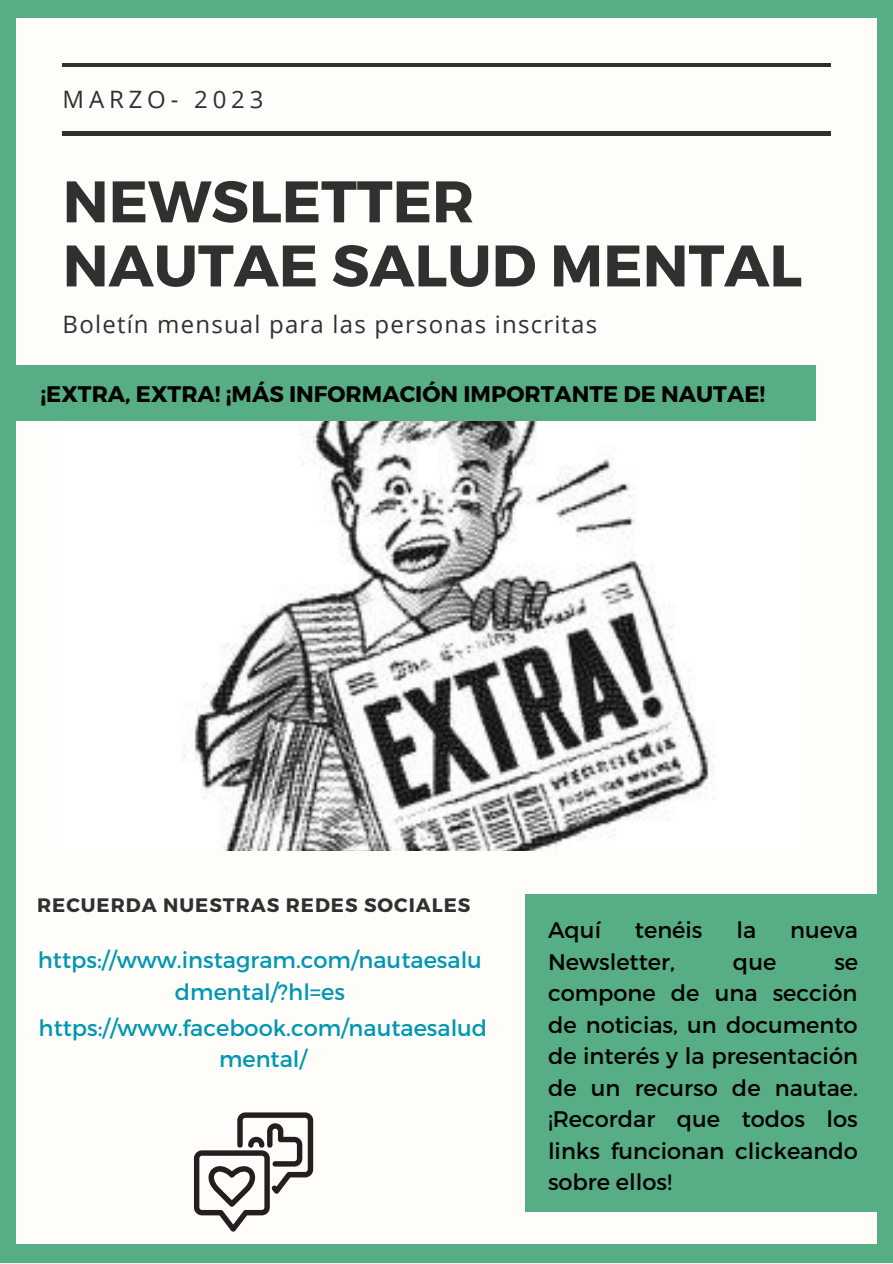
<style>
.page{position:relative;width:893px;height:1264px;background:#fff}
.page>*{position:absolute;margin:0;border:0;box-sizing:border-box;transform-origin:0 0}
.t1{font:700 58.5px/64.1px "Montserrat";color:#303030}
.t2{font:24px "Open Sans";letter-spacing:.05em;color:#303030}
.t3{font:24px "Open Sans";letter-spacing:.2em;color:#303030}
.t4{font:22.5px/31.5px "Montserrat";color:#000;text-align:justify}
.t5{font:22.5px/31.5px "Montserrat";color:#0097b2;text-align:center}
.t6{font:700 22.5px "Montserrat";color:#000}
.t7{font:700 19.5px "Montserrat";letter-spacing:.05em;color:#303030}
</style>
<div class="page">
<div style="left:0;top:0;width:892px;height:1262px;background:#57ad84"></div>
<div style="left:17px;top:18px;width:859px;height:1226px;background:#fffdfa"></div>
<hr style="left:63px;top:132px;width:767px;height:3px;background:#303030">
<hr style="left:63px;top:63px;width:767px;height:4px;background:#303030">
<div style="left:525px;top:894px;width:367px;height:317px;background:#57ad84"></div>
<svg style="left:194px;top:1112px;width:119px;height:119px"></svg>
<img style="left:184px;top:421px;width:530px;height:429px">
<div style="left:13px;top:365px;width:802px;height:56px;background:#57ad84"></div>
<p class="t3" style="left:63px;top:83px;width:202px">MARZO- 2023</p>
<h1 class="t1" style="left:63px;top:166px;width:740px">NEWSLETTER<br>NAUTAE SALUD MENTAL</h1>
<p class="t2" style="left:63px;top:307px;width:536px">Boletín mensual para las personas inscritas</p>
<p class="t6" style="left:41px;top:379px;width:726px">¡EXTRA, EXTRA! ¡MÁS INFORMACIÓN IMPORTANTE DE NAUTAE!</p>
<p class="t7" style="left:37px;top:892px;width:434px">RECUERDA NUESTRAS REDES SOCIALES</p>
<p class="t5" style="left:38px;top:943px;width:445px">https://www.instagram.com/nautaesalu dmental/?hl=es</p>
<p class="t5" style="left:39px;top:1012px;width:450px;line-height:30.3px">https://www.facebook.com/nautaesalud mental/</p>
<p class="t4" style="left:548px;top:913px;width:55px">Aquí</p>
<p class="t4" style="left:635px;top:913px;width:69px">tenéis</p>
<p class="t4" style="left:736px;top:913px;width:21px">la</p>
<p class="t4" style="left:790px;top:913px;width:69px">nueva</p>
<p class="t4" style="left:548px;top:944px;width:128px">Newsletter,</p>
<p class="t4" style="left:733px;top:944px;width:45px">que</p>
<p class="t4" style="left:548px;top:944px;width:312px;text-indent:286px">se compone de una sección de noticias, un documento de interés y la presentación de un recurso de nautae. ¡Recordar que todos los links funcionan clickeando sobre ellos!</p>
</div>
